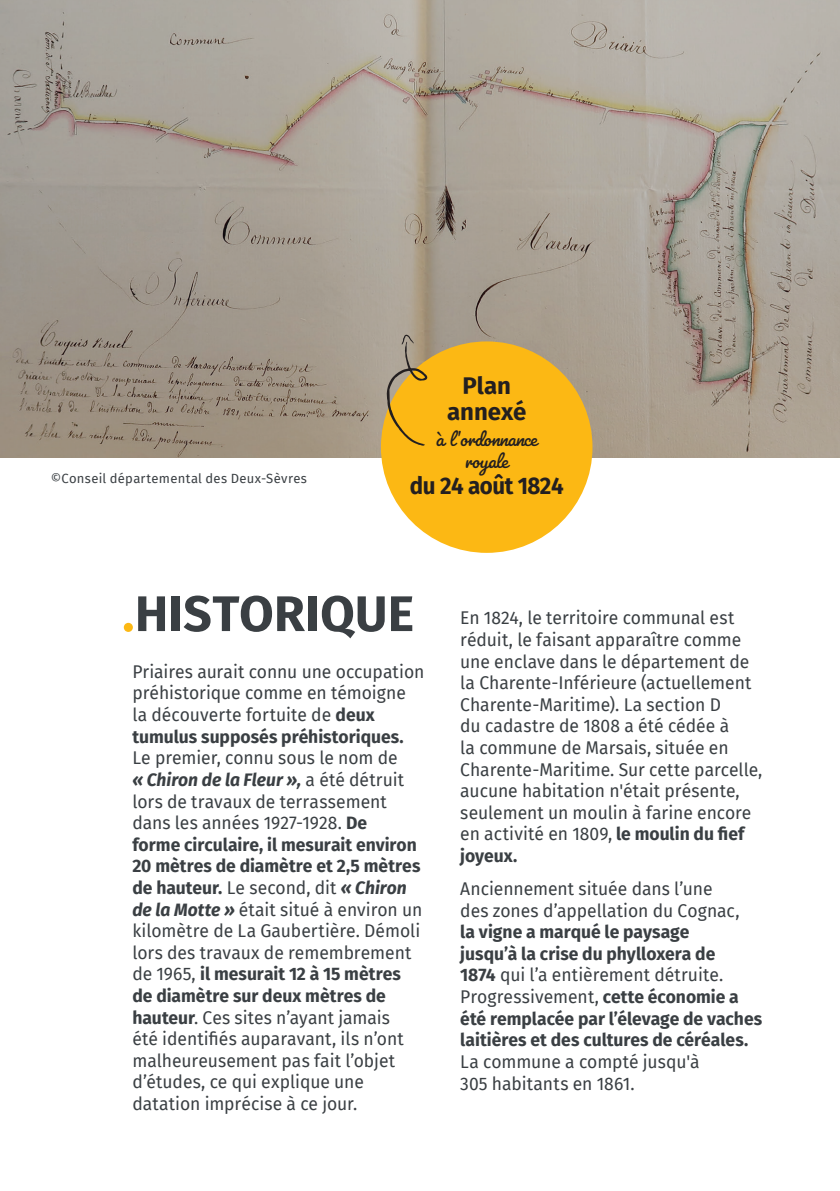
<style>
.page{position:relative;width:840px;height:1191px;background:#fff}
.page>*{position:absolute;margin:0;border:0;box-sizing:border-box;transform-origin:0 0}
.t1{font:700 50px "Fira Sans";letter-spacing:.005em;color:#3a3f43}
.t2{font:24px/22px "Pacifico";letter-spacing:-.02em;color:#231f20;text-align:center}
.t3{font:700 24px "Fira Sans";letter-spacing:-.015em;color:#231f20;scale:.93 1}
.t4{font:700 24px/26px "Fira Sans";letter-spacing:-.015em;color:#231f20;text-align:center}
.t5{font:18px/21.6px "Fira Sans";color:#3a3f43}
.t6{font:700 18px/21.6px "Fira Sans";color:#3a3f43}
.t7{font:13px "Fira Sans";letter-spacing:.025em;color:#3a3f43}
.s1{color:#fcb814}
.s2{font-weight:700}
.s3{font-weight:700;font-style:italic}
.s4{font-weight:400}
</style>
<div class="page">
<img style="left:1px;top:0;width:838px;height:457px">
<div style="left:380px;top:341px;width:212px;height:212px;background:#fcb814;border-radius:50%"></div>
<svg style="left:386px;top:335px;width:41px;height:111px"></svg>
<p class="t7" style="left:51px;top:469px;width:257px">©Conseil départemental des Deux-Sèvres</p>
<h2 class="t4" style="left:447px;top:370px;width:81px">Plan annexé</h2>
<h2 class="t2" style="left:436px;top:426px;width:102px">à l’ordonnance royale</h2>
<h2 class="t3" style="left:410px;top:465px;width:167px">du 24 août 1824</h2>
<h1 class="t1" style="left:122px;top:571px;width:293px"><span class="s1">.</span>HISTORIQUE</h1>
<p class="t5" style="left:132px;top:660px;width:293px">Priaires aurait connu une occupation préhistorique comme en témoigne la découverte fortuite de <span class="s2">deux tumulus supposés préhistoriques.</span></p>
<p class="t5" style="left:132px;top:746px;width:291px">Le premier, connu sous le nom de<br><span class="s3">« Chiron de la Fleur »,</span> a été détruit lors de travaux de terrassement dans les années 1927-1928. <span class="s2">De<br>forme circulaire, il mesurait environ 20 mètres de diamètre et 2,5 mètres de hauteur.</span> Le second, dit <span class="s3">« Chiron de la Motte »</span> était situé à environ un kilomètre de La Gaubertière. Démoli lors des travaux de remembrement de 1965, <span class="s2">il mesurait 12 à 15 mètres de diamètre sur deux mètres de hauteur</span>. Ces sites n’ayant jamais<br>été identifiés auparavant, ils n’ont malheureusement pas fait l’objet d’études, ce qui explique une datation imprécise à ce jour.</p>
<p class="t5" style="left:460px;top:607px;width:303px">En 1824, le territoire communal est réduit, le faisant apparaître comme une enclave dans le département de la Charente-Inférieure (actuellement Charente-Maritime). La section D<br>du cadastre de 1808 a été cédée à<br>la commune de Marsais, située en Charente-Maritime. Sur cette parcelle, aucune habitation n'était présente, seulement un moulin à farine encore en activité en 1809, <span class="s2">le moulin du fief joyeux.</span></p>
<p class="t5" style="left:460px;top:877px;width:281px">Anciennement située dans l’une des zones d’appellation du Cognac,</p>
<p class="t6" style="left:460px;top:920px;width:303px">la vigne a marqué le paysage<br>jusqu’à la crise du phylloxera de<br>1874 <span class="s4">qui l’a entièrement détruite.<br>Progressivement,</span> cette économie a été remplacée par l’élevage de vaches laitières et des cultures de céréales.</p>
<p class="t5" style="left:460px;top:1050px;width:241px">La commune a compté jusqu'à<br>305 habitants en 1861.</p>
</div>
